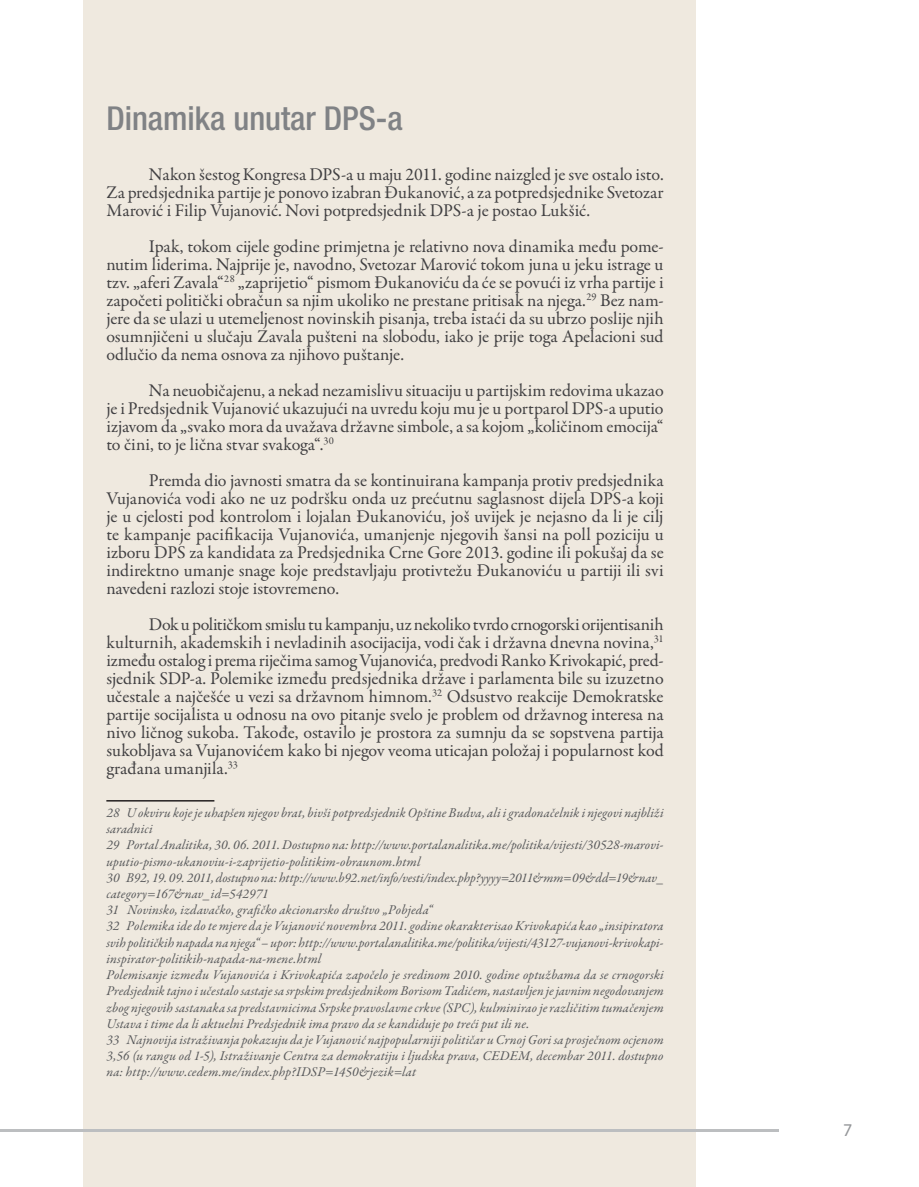
<style>
.page{position:relative;width:919px;height:1187px;background:#fff}
.page>*{position:absolute;margin:0;border:0;box-sizing:border-box;transform-origin:0 0}
.t1{font:500 condensed 33px "Helvetica Neue LT Pro";color:#808285}
.t2{font:18px/18px "Garamond Premr Pro";letter-spacing:-.005em;color:#414042;text-align:justify}
.t3{font:18px "Myriad Pro";color:#939598}
.t4{font:italic 13.5px/16.2px "Garamond Premr Pro";letter-spacing:.005em;color:#58595b}
</style>
<div class="page">
<div style="left:83px;top:0;width:612px;height:1186px;background:#efe9df"></div>
<hr style="left:0;top:1129px;width:778px;height:3px;background:#bcbec0">
<hr style="left:106px;top:800px;width:108px;height:1px;background:#231f20">
<h1 class="t1" style="left:106px;top:98px;width:298px">Dinamika unutar DPS-a</h1>
<p class="t2" style="left:106px;top:166px;width:559px;text-indent:43px">Nakon šestog Kongresa DPS-a u maju 2011. godine naizgled je sve ostalo isto.<br>Za predsjednika partije je ponovo izabran Đukanović, a za potpredsjednike Svetozar Marović i Filip Vujanović. Novi potpredsjednik DPS-a je postao Lukšić.</p>
<p class="t2" style="left:106px;top:238px;width:559px;text-indent:43px">Ipak, tokom cijele godine primjetna je relativno nova dinamika među pome&shy;nutim liderima. Najprije je, navodno, Svetozar Marović tokom juna u jeku istrage u tzv. „aferi Zavala“<sup>28</sup> „zaprijetio“ pismom Đukanoviću da će se povući iz vrha partije i započeti politički obračun sa njim ukoliko ne prestane pritisak na njega.<sup>29</sup> Bez nam&shy;jere da se ulazi u utemeljenost novinskih pisanja, treba istaći da su ubrzo poslije njih osumnjičeni u slučaju Zavala pušteni na slobodu, iako je prije toga Apelacioni sud odlučio da nema osnova za njihovo puštanje.</p>
<p class="t2" style="left:106px;top:382px;width:559px;text-indent:43px">Na neuobičajenu, a nekad nezamislivu situaciju u partijskim redovima ukazao je i Predsjednik Vujanović ukazujući na uvredu koju mu je u portparol DPS-a uputio izjavom da „svako mora da uvažava državne simbole, a sa kojom „količinom emocija“ to čini, to je lična stvar svakoga“.<sup>30</sup></p>
<p class="t2" style="left:106px;top:472px;width:559px;text-indent:43px">Premda dio javnosti smatra da se kontinuirana kampanja protiv predsjednika Vujanovića vodi ako ne uz podršku onda uz prećutnu saglasnost dijela DPS-a koji je u cjelosti pod kontrolom i lojalan Đukanoviću, još uvijek je nejasno da li je cilj te kampanje pacifikacija Vujanovića, umanjenje njegovih šansi na poll poziciju u izboru DPS za kandidata za Predsjednika Crne Gore 2013. godine ili pokušaj da se indirektno umanje snage koje predstavljaju protivtežu Đukanoviću u partiji ili svi navedeni razlozi stoje istovremeno.</p>
<p class="t2" style="left:106px;top:616px;width:559px;text-indent:43px">Dok u političkom smislu tu kampanju, uz nekoliko tvrdo crnogorski orijentisanih kulturnih, akademskih i nevladinih asocijacija, vodi čak i državna dnevna novina,<sup>31 </sup>između ostalog i prema riječima samog Vujanovića, predvodi Ranko Krivokapić, pred&shy;sjednik SDP-a. Polemike između predsjednika države i parlamenta bile su izuzetno učestale a najčešće u vezi sa državnom himnom.<sup>32</sup> Odsustvo reakcije Demokratske partije socijalista u odnosu na ovo pitanje svelo je problem od državnog interesa na nivo ličnog sukoba. Takođe, ostavilo je prostora za sumnju da se sopstvena partija sukobljava sa Vujanovićem kako bi njegov veoma uticajan položaj i popularnost kod građana umanjila.<sup>33</sup></p>
<p class="t4" style="left:106px;top:805px;width:559px">28 U okviru koje je uhapšen njegov brat, bivši potpredsjednik Opštine Budva, ali i gradonačelnik i njegovi najbliži saradnici<br>29 Portal Analitika, 30. 06. 2011. Dostupno na: http://www.portalanalitika.me/politika/vijesti/30528-marovi&shy;uputio-pismo-ukanoviu-i-zaprijetio-politikim-obraunom.html<br>30 B92, 19. 09. 2011, dostupno na: http://www.b92.net/info/vesti/index.php?yyyy=2011&amp;mm=09&amp;dd=19&amp;nav_ category=167&amp;nav_id=542971<br>31 Novinsko, izdavačko, grafičko akcionarsko društvo „Pobjeda“<br>32 Polemika ide do te mjere da je Vujanović novembra 2011. godine okarakterisao Krivokapića kao „insipiratora svih političkih napada na njega“ – upor: http://www.portalanalitika.me/politika/vijesti/43127-vujanovi-krivokapi&shy;inspirator-politikih-napada-na-mene.html<br>Polemisanje između Vujanovića i Krivokapića započelo je sredinom 2010. godine optužbama da se crnogorski Predsjednik tajno i učestalo sastaje sa srpskim predsjednikom Borisom Tadićem, nastavljen je javnim negodovanjem zbog njegovih sastanaka sa predstavnicima Srpske pravoslavne crkve (SPC), kulminirao je različitim tumačenjem Ustava i time da li aktuelni Predsjednik ima pravo da se kandiduje po treći put ili ne.<br>33 Najnovija istraživanja pokazuju da je Vujanović najpopularniji političar u Crnoj Gori sa prosječnom ocjenom 3,56 (u rangu od 1-5), Istraživanje Centra za demokratiju i ljudska prava, CEDEM, decembar 2011. dostupno na: http://www.cedem.me/index.php?IDSP=1450&amp;jezik=lat</p>
<p class="t3" style="left:843px;top:1119px;width:11px">7</p>
</div>
